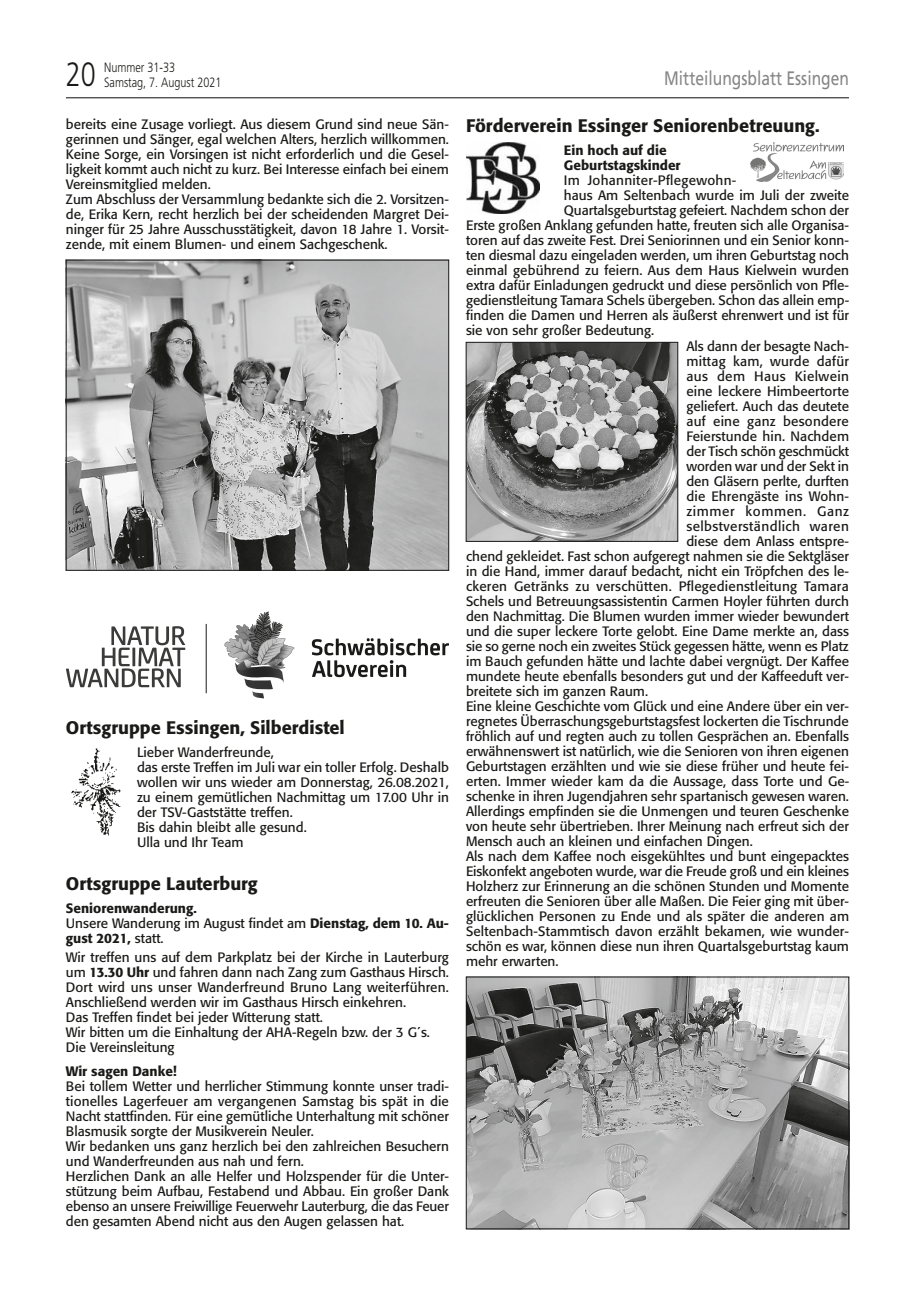
<style>
.page{position:relative;width:915px;height:1297px;background:#fff}
.page>*{position:absolute;margin:0;border:0;box-sizing:border-box;transform-origin:0 0}
.t1{font:300 33.75px "Frutiger";color:#1a1a18;scale:.8 1}
.t2{font:19.5px "Frutiger";color:#868786;scale:.8 1}
.t3{font:500 18px "Formata";color:#1a1a18}
.t4{font:13.5px/15px "Formata";color:#1a1a18}
.t5{font:500 13.5px/15px "Formata";color:#1a1a18}
.t6{font:13.5px "Formata";letter-spacing:.02em;color:#1a1a18}
.t7{font:13.5px "Formata";letter-spacing:.03em;color:#1a1a18}
.t8{font:300 13.5px "Frutiger";color:#1a1a18;scale:.8 1}
.t9{font:13.5px "Formata";letter-spacing:.04em;color:#1a1a18}
.s1{font-weight:400}
.s2{font-weight:500}
</style>
<div class="page">
<hr style="left:66px;top:97px;width:782px;height:1px;background:#1a1a18">
<img style="left:68px;top:262px;width:379px;height:306px">
<div style="left:66px;top:260px;width:383px;height:310px;border:1px solid #1a1a18"></div>
<hr style="left:206px;top:624px;width:1px;height:69px;background:#1a1a18">
<svg style="left:66px;top:626px;width:119px;height:61px"></svg>
<svg style="left:312px;top:638px;width:137px;height:39px"></svg>
<svg style="left:224px;top:611px;width:70px;height:87px"></svg>
<img style="left:71px;top:748px;width:50px;height:88px">
<img style="left:466px;top:143px;width:73px;height:70px">
<img style="left:750px;top:143px;width:93px;height:38px">
<img style="left:468px;top:344px;width:207px;height:195px">
<div style="left:466px;top:342px;width:211px;height:199px;border:1px solid #1a1a18"></div>
<img style="left:468px;top:979px;width:378px;height:248px">
<div style="left:466px;top:977px;width:382px;height:252px;border:1px solid #1a1a18"></div>
<h1 class="t1" style="left:66px;top:55px;width:39px">20</h1>
<p class="t8" style="left:104px;top:60px;width:90px">Nummer 31-33</p>
<p class="t8" style="left:104px;top:75px;width:148px">Samstag, 7. August 2021</p>
<h2 class="t2" style="left:664px;top:67px;width:232px">Mitteilungsblatt Essingen</h2>
<p class="t4" style="left:66px;top:116px;width:384px">bereits eine Zusage vorliegt. Aus diesem Grund sind neue Sän&shy;gerinnen und Sänger, egal welchen Alters, herzlich willkommen.<br>Keine Sorge, ein Vorsingen ist nicht erforderlich und die Gesel&shy;ligkeit kommt auch nicht zu kurz. Bei Interesse einfach bei einem Vereinsmitglied melden.<br>Zum Abschluss der Versammlung bedankte sich die 2. Vorsitzen&shy;de, Erika Kern, recht herzlich bei der scheidenden Margret Dei&shy;ninger für 25 Jahre Ausschusstätigkeit, davon 18 Jahre 1. Vorsit&shy;zende, mit einem Blumen- und einem Sachgeschenk.</p>
<h3 class="t3" style="left:466px;top:115px;width:355px">Förderverein Essinger Seniorenbetreuung.</h3>
<p class="t5" style="left:563px;top:143px;width:118px">Ein hoch auf die<br>Geburtstagskinder</p>
<p class="t6" style="left:563px;top:173px;width:174px">Im Johanniter-Pflegewohn-</p>
<p class="t4" style="left:563px;top:188px;width:287px">haus Am Seltenbach wurde im Juli der zweite</p>
<p class="t4" style="left:563px;top:203px;width:286px">Quartalsgeburtstag gefeiert. Nachdem schon der</p>
<p class="t4" style="left:466px;top:218px;width:384px">Erste großen Anklang gefunden hatte, freuten sich alle Organisa-</p>
<p class="t4" style="left:466px;top:233px;width:384px">toren auf das zweite Fest. Drei Seniorinnen und ein Senior konn-</p>
<p class="t4" style="left:466px;top:248px;width:384px">ten diesmal dazu eingeladen werden, um ihren Geburtstag noch</p>
<p class="t4" style="left:466px;top:263px;width:384px">einmal gebührend zu feiern. Aus dem Haus Kielwein wurden</p>
<p class="t4" style="left:466px;top:278px;width:384px">extra dafür Einladungen gedruckt und diese persönlich von Pfle-</p>
<p class="t4" style="left:466px;top:293px;width:384px">gedienstleitung Tamara Schels übergeben. Schon das allein emp-</p>
<p class="t4" style="left:466px;top:308px;width:384px">finden die Damen und Herren als äußerst ehrenwert und ist für</p>
<p class="t4" style="left:466px;top:323px;width:190px">sie von sehr großer Bedeutung.</p>
<p class="t4" style="left:686px;top:338px;width:164px">Als dann der besagte Nach-</p>
<p class="t6" style="left:686px;top:353px;width:164px">mittag kam, wurde dafür</p>
<p class="t7" style="left:686px;top:368px;width:164px">aus dem Haus Kielwein</p>
<p class="t4" style="left:686px;top:383px;width:164px">eine leckere Himbeertorte</p>
<p class="t4" style="left:686px;top:398px;width:164px">geliefert. Auch das deutete</p>
<p class="t6" style="left:686px;top:413px;width:164px">auf eine ganz besondere</p>
<p class="t4" style="left:686px;top:428px;width:164px">Feierstunde hin. Nachdem</p>
<p class="t4" style="left:686px;top:443px;width:164px">der Tisch schön geschmückt</p>
<p class="t4" style="left:686px;top:458px;width:164px">worden war und der Sekt in</p>
<p class="t4" style="left:686px;top:473px;width:164px">den Gläsern perlte, durften</p>
<p class="t4" style="left:686px;top:488px;width:164px">die Ehrengäste ins Wohn-</p>
<p class="t9" style="left:686px;top:502px;width:164px">zimmer kommen. Ganz</p>
<p class="t7" style="left:686px;top:517px;width:164px">selbstverständlich waren</p>
<p class="t4" style="left:686px;top:533px;width:164px">diese dem Anlass entspre-</p>
<p class="t4" style="left:466px;top:548px;width:384px">chend gekleidet. Fast schon aufgeregt nahmen sie die Sektgläser</p>
<p class="t4" style="left:466px;top:563px;width:384px">in die Hand, immer darauf bedacht, nicht ein Tröpfchen des le-</p>
<p class="t4" style="left:466px;top:578px;width:384px">ckeren Getränks zu verschütten. Pflegedienstleitung Tamara</p>
<p class="t4" style="left:466px;top:593px;width:384px">Schels und Betreuungsassistentin Carmen Hoyler führten durch</p>
<p class="t4" style="left:466px;top:608px;width:384px">den Nachmittag. Die Blumen wurden immer wieder bewundert</p>
<p class="t4" style="left:466px;top:623px;width:384px">und die super leckere Torte gelobt. Eine Dame merkte an, dass</p>
<p class="t4" style="left:466px;top:638px;width:384px">sie so gerne noch ein zweites Stück gegessen hätte, wenn es Platz</p>
<p class="t4" style="left:466px;top:653px;width:384px">im Bauch gefunden hätte und lachte dabei vergnügt. Der Kaffee</p>
<p class="t4" style="left:466px;top:668px;width:384px">mundete heute ebenfalls besonders gut und der Kaffeeduft ver-</p>
<p class="t4" style="left:466px;top:683px;width:183px">breitete sich im ganzen Raum.</p>
<p class="t4" style="left:466px;top:698px;width:384px">Eine kleine Geschichte vom Glück und eine Andere über ein ver-</p>
<p class="t4" style="left:466px;top:713px;width:384px">regnetes Überraschungsgeburtstagsfest lockerten die Tischrunde</p>
<p class="t4" style="left:466px;top:728px;width:384px">fröhlich auf und regten auch zu tollen Gesprächen an. Ebenfalls</p>
<p class="t4" style="left:466px;top:743px;width:384px">erwähnenswert ist natürlich, wie die Senioren von ihren eigenen</p>
<p class="t4" style="left:466px;top:758px;width:384px">Geburtstagen erzählten und wie sie diese früher und heute fei-</p>
<p class="t4" style="left:466px;top:773px;width:384px">erten. Immer wieder kam da die Aussage, dass Torte und Ge-</p>
<p class="t4" style="left:466px;top:788px;width:384px">schenke in ihren Jugendjahren sehr spartanisch gewesen waren.</p>
<p class="t4" style="left:466px;top:803px;width:384px">Allerdings empfinden sie die Unmengen und teuren Geschenke</p>
<p class="t4" style="left:466px;top:818px;width:384px">von heute sehr übertrieben. Ihrer Meinung nach erfreut sich der</p>
<p class="t4" style="left:466px;top:833px;width:288px">Mensch auch an kleinen und einfachen Dingen.</p>
<p class="t4" style="left:466px;top:848px;width:384px">Als nach dem Kaffee noch eisgekühltes und bunt eingepacktes</p>
<p class="t4" style="left:466px;top:863px;width:384px">Eiskonfekt angeboten wurde, war die Freude groß und ein kleines</p>
<p class="t4" style="left:466px;top:878px;width:384px">Holzherz zur Erinnerung an die schönen Stunden und Momente</p>
<p class="t4" style="left:466px;top:893px;width:384px">erfreuten die Senioren über alle Maßen. Die Feier ging mit über-</p>
<p class="t4" style="left:466px;top:908px;width:384px">glücklichen Personen zu Ende und als später die anderen am</p>
<p class="t4" style="left:466px;top:923px;width:384px">Seltenbach-Stammtisch davon erzählt bekamen, wie wunder-</p>
<p class="t4" style="left:466px;top:938px;width:384px">schön es war, können diese nun ihren Quartalsgeburtstag kaum</p>
<p class="t4" style="left:466px;top:953px;width:94px">mehr erwarten.</p>
<h3 class="t3" style="left:66px;top:716px;width:280px">Ortsgruppe Essingen, Silberdistel</h3>
<p class="t4" style="left:137px;top:745px;width:313px">Lieber Wanderfreunde,<br>das erste Treffen im Juli war ein toller Erfolg. Deshalb wollen wir uns wieder am Donnerstag, 26.08.2021, zu einem gemütlichen Nachmittag um 17.00 Uhr in der TSV-Gaststätte treffen.<br>Bis dahin bleibt alle gesund.<br>Ulla und Ihr Team</p>
<h3 class="t3" style="left:66px;top:872px;width:193px">Ortsgruppe Lauterburg</h3>
<p class="t5" style="left:66px;top:901px;width:384px">Seniorenwanderung.<br><span class="s1">Unsere Wanderung im August findet am</span> Dienstag, dem 10. Au&shy;gust 2021, <span class="s1">statt.</span></p>
<p class="t4" style="left:66px;top:950px;width:384px">Wir treffen uns auf dem Parkplatz bei der Kirche in Lauterburg um <span class="s2">13.30 Uhr</span> und fahren dann nach Zang zum Gasthaus Hirsch.<br>Dort wird uns unser Wanderfreund Bruno Lang weiterführen.<br>Anschließend werden wir im Gasthaus Hirsch einkehren.<br>Das Treffen findet bei jeder Witterung statt.<br>Wir bitten um die Einhaltung der AHA-Regeln bzw. der 3 G´s.<br>Die Vereinsleitung</p>
<p class="t5" style="left:66px;top:1063px;width:112px">Wir sagen Danke!</p>
<p class="t4" style="left:66px;top:1078px;width:384px">Bei tollem Wetter und herrlicher Stimmung konnte unser tradi&shy;tionelles Lagerfeuer am vergangenen Samstag bis spät in die Nacht stattfinden. Für eine gemütliche Unterhaltung mit schöner Blasmusik sorgte der Musikverein Neuler.<br>Wir bedanken uns ganz herzlich bei den zahlreichen Besuchern und Wanderfreunden aus nah und fern.<br>Herzlichen Dank an alle Helfer und Holzspender für die Unter&shy;stützung beim Aufbau, Festabend und Abbau. Ein großer Dank ebenso an unsere Freiwillige Feuerwehr Lauterburg, die das Feuer den gesamten Abend nicht aus den Augen gelassen hat.</p>
</div>
